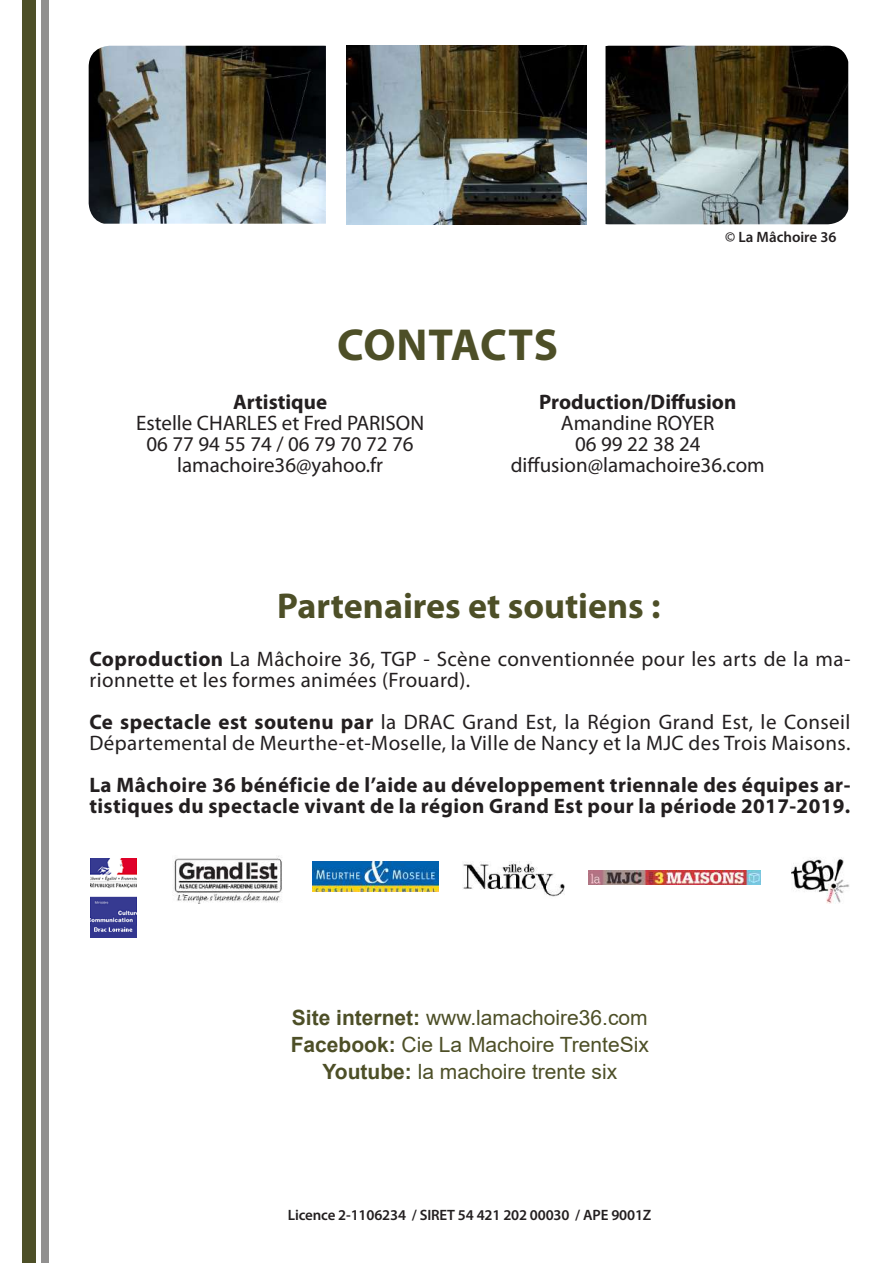
<style>
.page{position:relative;width:893px;height:1263px;background:#fff}
.page>*{position:absolute;margin:0;border:0;box-sizing:border-box;transform-origin:0 0}
.t1{font:700 45px "Myriad Pro";letter-spacing:.01em;color:#4d4f27}
.t2{font:700 36px "Myriad Pro";color:#4d4f27}
.t3{font:21px/21px "Myriad Pro";letter-spacing:.02em;color:#231f20}
.t4{font:700 21px/21px "Myriad Pro";letter-spacing:.02em;color:#231f20}
.t5{font:21px/21px "Myriad Pro";color:#231f20;text-align:center}
.t6{font:21px/27px "Arial";color:#4d4f27;text-align:center}
.t7{font:700 21px "Myriad Pro";color:#231f20}
.t8{font:600 15px "Myriad Pro";letter-spacing:-.01em;color:#231f20}
.s1{font-weight:700}
</style>
<div class="page">
<div style="left:22px;top:0;width:14px;height:1263px;background:#4d4f27"></div>
<div style="left:41px;top:0;width:8px;height:1263px;background:#91908f"></div>
<img style="left:313px;top:861px;width:125px;height:30px">
<img style="left:792px;top:857px;width:57px;height:46px">
<img style="left:90px;top:859px;width:47px;height:78px">
<img style="left:463px;top:861px;width:101px;height:36px">
<img style="left:589px;top:870px;width:171px;height:15px">
<img style="left:89px;top:46px;width:237px;height:178px">
<img style="left:346px;top:46px;width:240px;height:178px">
<img style="left:605px;top:46px;width:243px;height:178px">
<img style="left:173px;top:856px;width:109px;height:47px">
<h1 class="t1" style="left:337px;top:316px;width:222px">CONTACTS</h1>
<p class="t8" style="left:725px;top:228px;width:113px">© La Mâchoire 36</p>
<p class="t7" style="left:233px;top:389px;width:95px">Artistique</p>
<p class="t5" style="left:136px;top:412px;width:290px">Estelle CHARLES et Fred PARISON<br>06 77 94 55 74 / 06 79 70 72 76 lamachoire36@yahoo.fr</p>
<p class="t7" style="left:539px;top:389px;width:199px">Production/Diffusion</p>
<p class="t5" style="left:511px;top:412px;width:256px">Amandine ROYER<br>06 99 22 38 24 diffusion@lamachoire36.com</p>
<h2 class="t2" style="left:277px;top:582px;width:385px">Partenaires et soutiens :</h2>
<p class="t3" style="left:89px;top:648px;width:763px"><span class="s1">Coproduction</span> La Mâchoire 36, TGP - Scène conventionnée pour les arts de la ma&shy;rionnette et les formes animées (Frouard).</p>
<p class="t3" style="left:89px;top:711px;width:763px"><span class="s1">Ce spectacle est soutenu par</span> la DRAC Grand Est, la Région Grand Est, le Conseil<br>Départemental de Meurthe-et-Moselle, la Ville de Nancy et la MJC des Trois Maisons.</p>
<p class="t4" style="left:89px;top:774px;width:763px">La Mâchoire 36 bénéficie de l’aide au développement triennale des équipes ar&shy;tistiques du spectacle vivant de la région Grand Est pour la période 2017-2019.</p>
<p class="t6" style="left:291px;top:1004px;width:360px"><span class="s1">Site internet:</span> www.lamachoire36.com<br><span class="s1">Facebook:</span> Cie La Machoire TrenteSix<br><span class="s1">Youtube:</span> la machoire trente six</p>
<p class="t8" style="left:288px;top:1205px;width:365px">Licence 2-1106234 / SIRET 54 421 202 00030 / APE 9001Z</p>
</div>
